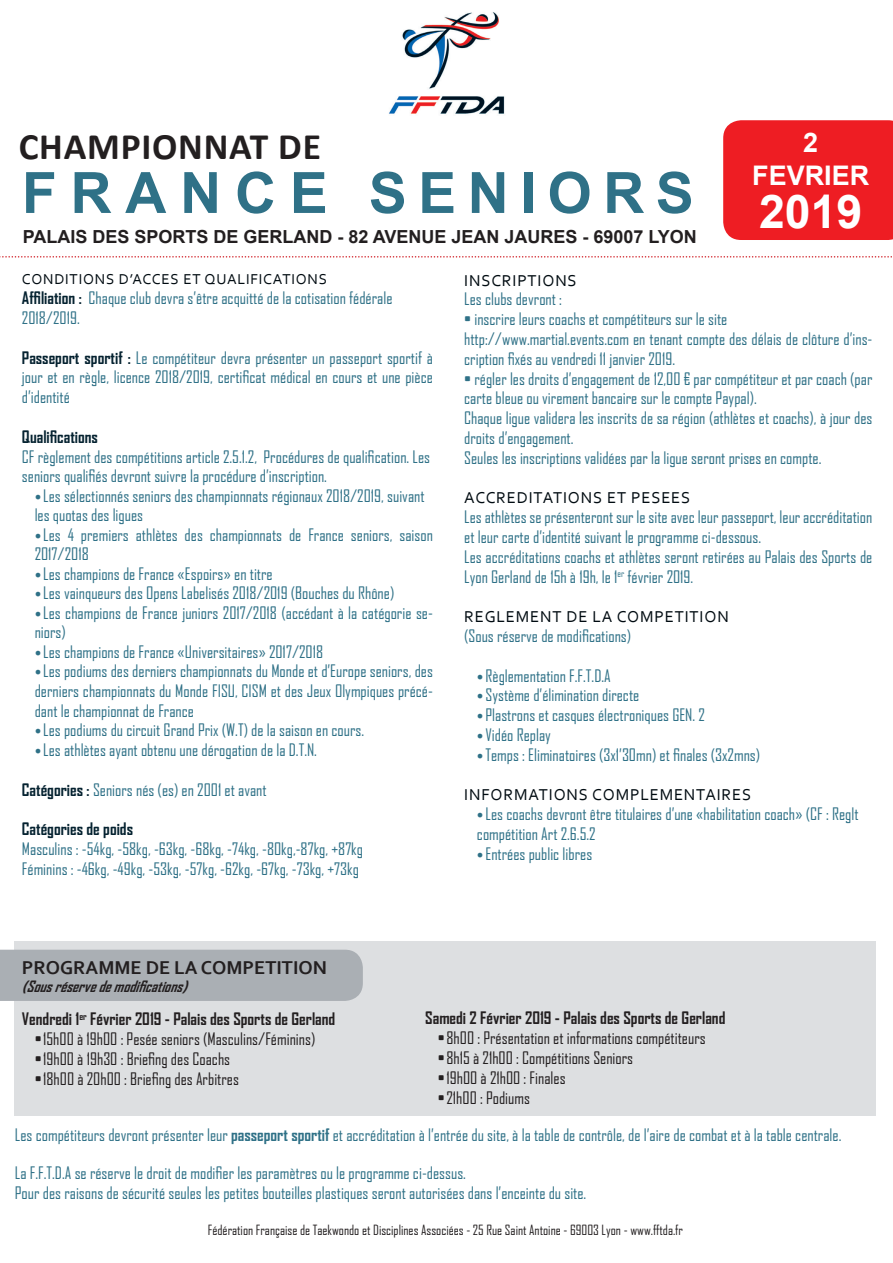
<style>
.page{position:relative;width:893px;height:1263px;background:#fff}
.page>*{position:absolute;margin:0;border:0;box-sizing:border-box;transform-origin:0 0}
.t1{font:700 57px "Arial";letter-spacing:.2em;color:#2f7187}
.t2{font:700 46.5px "Arial";color:#fff}
.t3{font:700 37.5px "Calibri";letter-spacing:.02em;color:#231f20}
.t4{font:700 27px/32.4px "Arial";color:#fff;text-align:center}
.t5{font:700 19.5px "Corbel";color:#231f20}
.t6{font:700 18px "Arial";color:#231f20}
.t7{font:16.5px/19.8px "Agency FB";color:#2f7187}
.t8{font:16.5px "Agency FB";color:#231f20}
.t9{font:700 16.5px "Agency FB";color:#231f20}
.t10{font:16.5px "Corbel";letter-spacing:.05em;color:#000b11}
.t11{font:700 16.5px "Agency FB";color:#052230}
.t12{font:15px "Corbel";letter-spacing:.05em;color:#000b11}
.t13{font:italic 700 15px "Agency FB";color:#231f20}
.t14{font:13.5px "Agency FB";color:#231f20}
.s1{font-weight:700;color:#052230}
.s2{font-family:"Corbel";font-size:15px}
.s3{font-weight:700}
</style>
<div class="page">
<div style="left:15px;top:941px;width:861px;height:174px;background:#dddfe1"></div>
<div style="left:723px;top:120px;width:170px;height:120px;background:#ee1d23"></div>
<svg style="left:0;top:256px;width:892px;height:2px"></svg>
<img style="left:389px;top:12px;width:116px;height:102px">
<div style="left:0;top:950px;width:363px;height:51px;background:#aaafb4"></div>
<h3 class="t3" style="left:19px;top:120px;width:304px">CHAMPIONNAT DE</h3>
<h1 class="t1" style="left:22px;top:153px;width:673px">FRANCE SENIORS</h1>
<p class="t6" style="left:23px;top:224px;width:676px">PALAIS DES SPORTS DE GERLAND - 82 AVENUE JEAN JAURES - 69007 LYON</p>
<h3 class="t4" style="left:752px;top:127px;width:119px">2<br>FEVRIER</h3>
<h2 class="t2" style="left:759px;top:179px;width:105px">2019</h2>
<p class="t12" style="left:22px;top:270px;width:307px">CONDITIONS D’ACCES ET QUALIFICATIONS</p>
<p class="t7" style="left:22px;top:288px;width:372px"><span class="s1">Affiliation :</span> Chaque club devra s’être acquitté de la cotisation fédérale<br>2018/2019.</p>
<p class="t7" style="left:22px;top:347px;width:413px;text-align:justify"><span class="s1">Passeport sportif :</span> Le compétiteur devra présenter un passeport sportif à jour et en règle, licence 2018/2019, certificat médical en cours et une pièce d’identité</p>
<p class="t11" style="left:22px;top:426px;width:78px">Qualifications</p>
<p class="t7" style="left:22px;top:446px;width:410px">CF règlement des compétitions article 2.5.1.2, Procédures de qualification. Les seniors qualifiés devront suivre la procédure d’inscription.</p>
<p class="t7" style="left:35px;top:486px;width:391px"><span class="s2">•</span> Les sélectionnés seniors des championnats régionaux 2018/2019, suivant les quotas des ligues</p>
<p class="t7" style="left:35px;top:525px;width:400px"><span class="s2">•</span> Les 4 premiers athlètes des championnats de France seniors, saison<br>2017/2018</p>
<p class="t7" style="left:35px;top:564px;width:240px"><span class="s2">•</span> Les champions de France «Espoirs» en titre</p>
<p class="t7" style="left:35px;top:583px;width:361px"><span class="s2">•</span> Les vainqueurs des Opens Labelisés 2018/2019 (Bouches du Rhône)</p>
<p class="t7" style="left:35px;top:603px;width:400px"><span class="s2">•</span> Les champions de France juniors 2017/2018 (accédant à la catégorie se&shy;niors)</p>
<p class="t7" style="left:35px;top:642px;width:290px"><span class="s2">•</span> Les champions de France «Universitaires» 2017/2018</p>
<p class="t7" style="left:35px;top:661px;width:400px;text-align:justify"><span class="s2">•</span> Les podiums des derniers championnats du Monde et d’Europe seniors, des derniers championnats du Monde FISU, CISM et des Jeux Olympiques précé&shy;dant le championnat de France</p>
<p class="t7" style="left:35px;top:720px;width:331px"><span class="s2">•</span> Les podiums du circuit Grand Prix (W.T) de la saison en cours.</p>
<p class="t7" style="left:35px;top:740px;width:284px"><span class="s2">•</span> Les athlètes ayant obtenu une dérogation de la D.T.N.</p>
<p class="t7" style="left:22px;top:779px;width:246px"><span class="s1">Catégories :</span> Seniors nés (es) en 2001 et avant</p>
<p class="t11" style="left:22px;top:819px;width:113px">Catégories de poids</p>
<p class="t7" style="left:22px;top:839px;width:343px">Masculins : -54kg, -58kg, -63kg, -68kg, -74kg, -80kg,-87kg, +87kg<br>Féminins : -46kg, -49kg, -53kg, -57kg, -62kg, -67kg, -73kg, +73kg</p>
<p class="t10" style="left:464px;top:270px;width:114px">INSCRIPTIONS</p>
<p class="t7" style="left:464px;top:289px;width:99px">Les clubs devront :</p>
<p class="t7" style="left:464px;top:309px;width:410px">• inscrire leurs coachs et compétiteurs sur le site http://www.martial.events.com en tenant compte des délais de clôture d’ins&shy;cription fixés au vendredi 11 janvier 2019.</p>
<p class="t7" style="left:464px;top:368px;width:410px">• régler les droits d’engagement de 12,00 € par compétiteur et par coach (par carte bleue ou virement bancaire sur le compte Paypal).<br>Chaque ligue validera les inscrits de sa région (athlètes et coachs), à jour des droits d’engagement.<br>Seules les inscriptions validées par la ligue seront prises en compte.</p>
<p class="t10" style="left:464px;top:488px;width:228px">ACCREDITATIONS ET PESEES</p>
<p class="t7" style="left:464px;top:507px;width:410px">Les athlètes se présenteront sur le site avec leur passeport, leur accréditation et leur carte d’identité suivant le programme ci-dessous.<br>Les accréditations coachs et athlètes seront retirées au Palais des Sports de Lyon Gerland de 15h à 19h, le 1<sup>er</sup> février 2019.</p>
<p class="t10" style="left:464px;top:606px;width:266px">REGLEMENT DE LA COMPETITION</p>
<p class="t7" style="left:464px;top:626px;width:168px">(Sous réserve de modifications)</p>
<p class="t7" style="left:477px;top:665px;width:135px"><span class="s2">•</span> Règlementation F.F.T.D.A</p>
<p class="t7" style="left:477px;top:685px;width:164px"><span class="s2">•</span> Système d’élimination directe</p>
<p class="t7" style="left:477px;top:705px;width:229px"><span class="s2">•</span> Plastrons et casques électroniques GEN. 2</p>
<p class="t7" style="left:477px;top:725px;width:76px"><span class="s2">•</span> Vidéo Replay</p>
<p class="t7" style="left:477px;top:744px;width:285px"><span class="s2">•</span> Temps : Eliminatoires (3x1’30mn) et finales (3x2mns)</p>
<p class="t10" style="left:464px;top:785px;width:288px">INFORMATIONS COMPLEMENTAIRES</p>
<p class="t7" style="left:477px;top:804px;width:383px"><span class="s2">•</span> Les coachs devront être titulaires d’une «habilitation coach» (CF : Reglt compétition Art 2.6.5.2</p>
<p class="t7" style="left:477px;top:843px;width:117px"><span class="s2">•</span> Entrées public libres</p>
<p class="t5" style="left:22px;top:955px;width:306px">PROGRAMME DE LA COMPETITION</p>
<p class="t13" style="left:22px;top:977px;width:172px">(Sousréservedemodifications)</p>
<p class="t9" style="left:425px;top:1008px;width:302px">Samedi 2 Février 2019 - Palais des Sports de Gerland</p>
<p class="t8" style="left:438px;top:1028px;width:269px">•8h00 : Présentation et informations compétiteurs</p>
<p class="t8" style="left:438px;top:1048px;width:197px">•8h15 à 21h00 : Compétitions Seniors</p>
<p class="t8" style="left:438px;top:1067px;width:129px">•19h00 à 21h00 : Finales</p>
<p class="t8" style="left:438px;top:1087px;width:94px">•21h00 : Podiums</p>
<p class="t7" style="left:15px;top:1124px;width:828px">Les compétiteurs devront présenter leur <span class="s3">passeport sportif</span> et accréditation à l’entrée du site, à la table de contrôle, de l’aire de combat et à la table centrale.</p>
<p class="t9" style="left:22px;top:1009px;width:315px">Vendredi 1<sup>er</sup> Février 2019 - Palais des Sports de Gerland</p>
<p class="t8" style="left:35px;top:1029px;width:282px">•15h00 à 19h00 : Pesée seniors (Masculins/Féminins)</p>
<p class="t8" style="left:35px;top:1049px;width:197px">•19h00 à 19h30 : Briefing des Coachs</p>
<p class="t8" style="left:35px;top:1068px;width:206px">•18h00 à 20h00 : Briefing des Arbitres</p>
<p class="t7" style="left:15px;top:1162px;width:573px">La F.F.T.D.A se réserve le droit de modifier les paramètres ou le programme ci-dessus.<br>Pour des raisons de sécurité seules les petites bouteilles plastiques seront autorisées dans l’enceinte du site.</p>
<p class="t14" style="left:208px;top:1222px;width:477px">Fédération Française de Taekwondo et Disciplines Associées - 25 Rue Saint Antoine - 69003 Lyon - www.fftda.fr</p>
</div>
